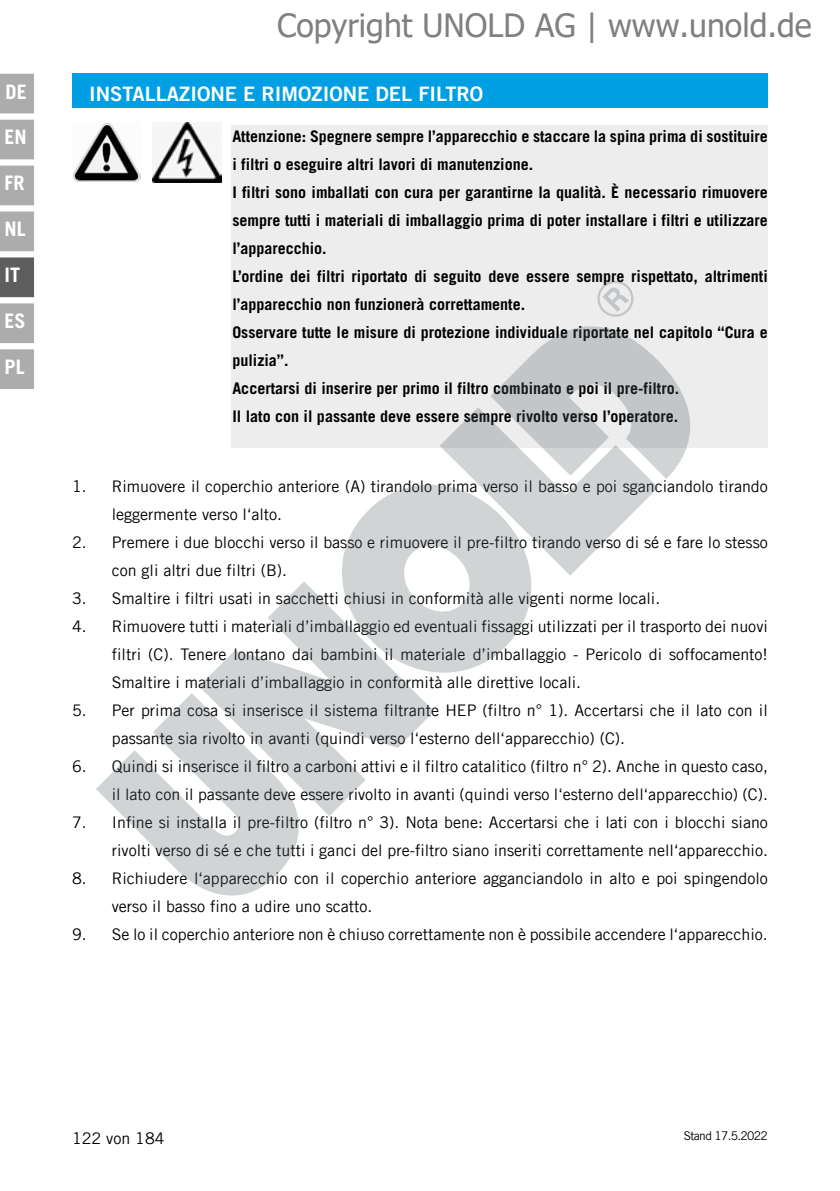
<style>
.page{position:relative;width:840px;height:1191px;background:#fff}
.page>*{position:absolute;margin:0;border:0;box-sizing:border-box;transform-origin:0 0}
.t1{font:32px "Tahoma";color:#808080}
.t2{font:20px "Trade Gothic LT Com Bd 2";color:#fff}
.t3{font:700 20px "Trade Gothic LT Com";color:#fff}
.t4{font:16px/28px "Trade Gothic LT Com";color:#000}
.t5{font:700 16px/28px "Trade Gothic LT Com";color:#000}
.t6{font:12px "Trade Gothic LT Com";letter-spacing:-.055em;color:#000}
</style>
<div class="page">
<div style="left:0;top:74px;width:34px;height:39px;background:#acacac"></div>
<div style="left:0;top:120px;width:34px;height:39px;background:#acacac"></div>
<div style="left:0;top:166px;width:34px;height:39px;background:#acacac"></div>
<div style="left:0;top:211px;width:34px;height:40px;background:#acacac"></div>
<div style="left:0;top:257px;width:34px;height:40px;background:#5f5e5e"></div>
<div style="left:0;top:303px;width:34px;height:40px;background:#acacac"></div>
<div style="left:0;top:349px;width:34px;height:40px;background:#acacac"></div>
<div style="left:231px;top:126px;width:536px;height:322px;background:#ededed"></div>
<div style="left:72px;top:74px;width:695px;height:34px;background:#009fe3"></div>
<img style="left:153px;top:122px;width:68px;height:61px">
<img style="left:73px;top:123px;width:67px;height:59px">
<svg style="left:530px;top:326px;width:161px;height:153px;fill:#c4c7c9"></svg>
<svg style="left:440px;top:357px;width:218px;height:219px"></svg>
<svg style="left:342px;top:447px;width:226px;height:226px;fill:#d0d4d5"></svg>
<svg style="left:199px;top:581px;width:235px;height:235px;fill:#d0d4d5"></svg>
<svg style="left:96px;top:690px;width:231px;height:206px;fill:#d0d4d5"></svg>
<svg style="left:597px;top:281px;width:37px;height:36px"></svg>
<p class="t3" style="left:6px;top:80px;width:23px">DE</p>
<p class="t3" style="left:5px;top:125px;width:24px">EN</p>
<p class="t3" style="left:5px;top:171px;width:22px">FR</p>
<p class="t3" style="left:5px;top:217px;width:23px">NL</p>
<p class="t3" style="left:5px;top:262px;width:17px">IT</p>
<p class="t3" style="left:5px;top:308px;width:23px">ES</p>
<p class="t3" style="left:5px;top:354px;width:22px">PL</p>
<h1 class="t1" style="left:277px;top:4px;width:535px">Copyright UNOLD AG | www.unold.de</h1>
<p class="t2" style="left:89px;top:81px;width:395px">INSTALLAZIONE E RIMOZIONE DEL FILTRO</p>
<p class="t5" style="left:232px;top:122px;width:536px">Attenzione: Spegnere sempre l’apparecchio e staccare la spina prima di sostituire i filtri o eseguire altri lavori di manutenzione.<br>I filtri sono imballati con cura per garantirne la qualità. È necessario rimuovere sempre tutti i materiali di imballaggio prima di poter installare i filtri e utilizzare l’apparecchio.<br>L’ordine dei filtri riportato di seguito deve essere sempre rispettato, altrimenti l’apparecchio non funzionerà correttamente.<br>Osservare tutte le misure di protezione individuale riportate nel capitolo “Cura e pulizia”.<br>Accertarsi di inserire per primo il filtro combinato e poi il pre-filtro.<br>Il lato con il passante deve essere sempre rivolto verso l’operatore.</p>
<p class="t4" style="left:112px;top:472px;width:657px;text-indent:-40px">1. Rimuovere il coperchio anteriore (A) tirandolo prima verso il basso e poi sganciandolo tirando leggermente verso l‘alto.</p>
<p class="t4" style="left:112px;top:528px;width:657px;text-indent:-40px">2. Premere i due blocchi verso il basso e rimuovere il pre-filtro tirando verso di sé e fare lo stesso con gli altri due filtri (B).</p>
<p class="t4" style="left:72px;top:584px;width:589px">3. Smaltire i filtri usati in sacchetti chiusi in conformità alle vigenti norme locali.</p>
<p class="t4" style="left:112px;top:612px;width:657px;text-align:justify;text-indent:-40px">4. Rimuovere tutti i materiali d’imballaggio ed eventuali fissaggi utilizzati per il trasporto dei nuovi filtri (C). Tenere lontano dai bambini il materiale d’imballaggio - Pericolo di soffocamento!<br>Smaltire i materiali d’imballaggio in conformità alle direttive locali.</p>
<p class="t4" style="left:112px;top:696px;width:657px;text-indent:-40px">5. Per prima cosa si inserisce il sistema filtrante HEP (filtro n° 1). Accertarsi che il lato con il passante sia rivolto in avanti (quindi verso l‘esterno dell‘apparecchio) (C).</p>
<p class="t4" style="left:72px;top:752px;width:697px;text-align:right">6. Quindi si inserisce il filtro a carboni attivi e il filtro catalitico (filtro n° 2). Anche in questo caso, il lato con il passante deve essere rivolto in avanti (quindi verso l‘esterno dell‘apparecchio) (C).</p>
<p class="t4" style="left:72px;top:808px;width:697px;text-align:right">7. Infine si installa il pre-filtro (filtro n° 3). Nota bene: Accertarsi che i lati con i blocchi siano rivolti verso di sé e che tutti i ganci del pre-filtro siano inseriti correttamente nell‘apparecchio.</p>
<p class="t4" style="left:112px;top:864px;width:657px;text-indent:-40px">8. Richiudere l‘apparecchio con il coperchio anteriore agganciandolo in alto e poi spingendolo verso il basso fino a udire uno scatto.</p>
<p class="t4" style="left:72px;top:920px;width:696px">9. Se lo il coperchio anteriore non è chiuso correttamente non è possibile accendere l‘apparecchio.</p>
<p class="t4" style="left:72px;top:1124px;width:94px">122 von 184</p>
<p class="t6" style="left:683px;top:1128px;width:85px">Stand 17.5.2022</p>
</div>
